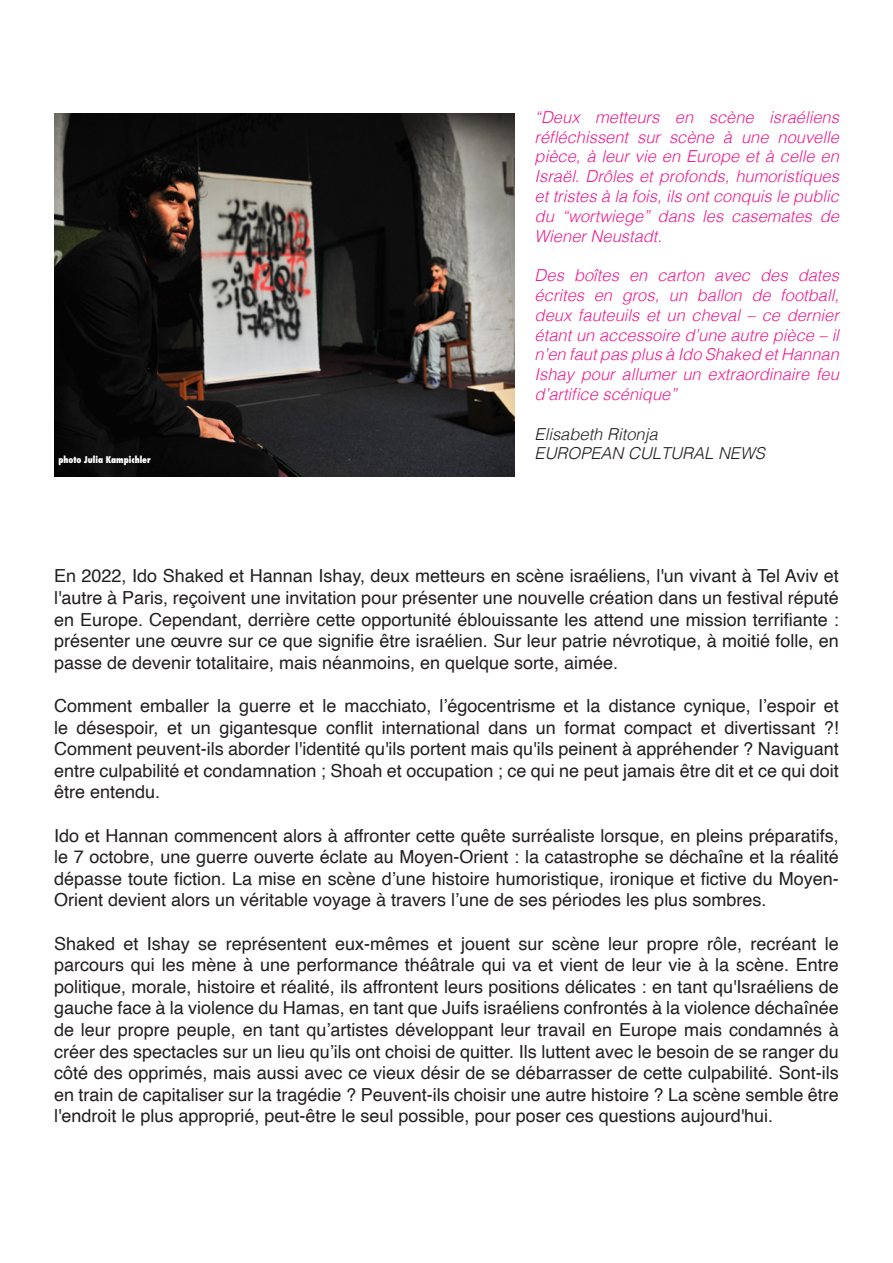
<style>
.page{position:relative;width:893px;height:1263px;background:#fff}
.page>*{position:absolute;margin:0;border:0;box-sizing:border-box;transform-origin:0 0}
.t1{font:18px/21.6px "Helvetica";color:#231f20;text-align:justify}
.t2{font:italic 300 16.5px/19.8px "Helvetica";color:#ed1e91;text-align:justify}
.t3{font:italic 300 16.5px "Helvetica";color:#231f20}
.t4{font:800 condensed 9px "Futura";color:#fff}
</style>
<div class="page">
<img style="left:54px;top:114px;width:461px;height:362px">
<p class="t4" style="left:58px;top:453px;width:94px">photo Julia Kampichler</p>
<p class="t2" style="left:535px;top:106px;width:306px">“Deux metteurs en scène israéliens réfléchissent sur scène à une nouvelle pièce, à leur vie en Europe et à celle en Israël. Drôles et profonds, humoristiques et tristes à la fois, ils ont conquis le public du “wortwiege” dans les casemates de Wiener Neustadt.</p>
<p class="t2" style="left:535px;top:264px;width:306px">Des boîtes en carton avec des dates écrites en gros, un ballon de football, deux fauteuils et un cheval – ce dernier étant un accessoire d’une autre pièce – il n’en faut pas plus à Ido Shaked et Hannan Ishay pour allumer un extraordinaire feu d’artifice scénique”</p>
<p class="t3" style="left:535px;top:420px;width:124px">Elisabeth Ritonja</p>
<p class="t3" style="left:535px;top:439px;width:232px">EUROPEAN CULTURAL NEWS</p>
<p class="t1" style="left:54px;top:566px;width:786px">En 2022, Ido Shaked et Hannan Ishay, deux metteurs en scène israéliens, l'un vivant à Tel Aviv et l'autre à Paris, reçoivent une invitation pour présenter une nouvelle création dans un festival réputé en Europe. Cependant, derrière cette opportunité éblouissante les attend une mission terrifiante : présenter une œuvre sur ce que signifie être israélien. Sur leur patrie névrotique, à moitié folle, en passe de devenir totalitaire, mais néanmoins, en quelque sorte, aimée.</p>
<p class="t1" style="left:54px;top:695px;width:786px">Comment emballer la guerre et le macchiato, l’égocentrisme et la distance cynique, l’espoir et le désespoir, et un gigantesque conflit international dans un format compact et divertissant ?!<br>Comment peuvent-ils aborder l'identité qu'ils portent mais qu'ils peinent à appréhender ? Naviguant entre culpabilité et condamnation ; Shoah et occupation ; ce qui ne peut jamais être dit et ce qui doit être entendu.</p>
<p class="t1" style="left:54px;top:825px;width:786px">Ido et Hannan commencent alors à affronter cette quête surréaliste lorsque, en pleins préparatifs, le 7 octobre, une guerre ouverte éclate au Moyen-Orient : la catastrophe se déchaîne et la réalité dépasse toute fiction. La mise en scène d’une histoire humoristique, ironique et fictive du Moyen-Orient devient alors un véritable voyage à travers l’une de ses périodes les plus sombres.</p>
<p class="t1" style="left:54px;top:933px;width:786px">Shaked et Ishay se représentent eux-mêmes et jouent sur scène leur propre rôle, recréant le parcours qui les mène à une performance théâtrale qui va et vient de leur vie à la scène. Entre politique, morale, histoire et réalité, ils affrontent leurs positions délicates : en tant qu'Israéliens de gauche face à la violence du Hamas, en tant que Juifs israéliens confrontés à la violence déchaînée de leur propre peuple, en tant qu’artistes développant leur travail en Europe mais condamnés à créer des spectacles sur un lieu qu’ils ont choisi de quitter. Ils luttent avec le besoin de se ranger du côté des opprimés, mais aussi avec ce vieux désir de se débarrasser de cette culpabilité. Sont-ils en train de capitaliser sur la tragédie ? Peuvent-ils choisir une autre histoire ? La scène semble être l'endroit le plus approprié, peut-être le seul possible, pour poser ces questions aujourd'hui.</p>
</div>
